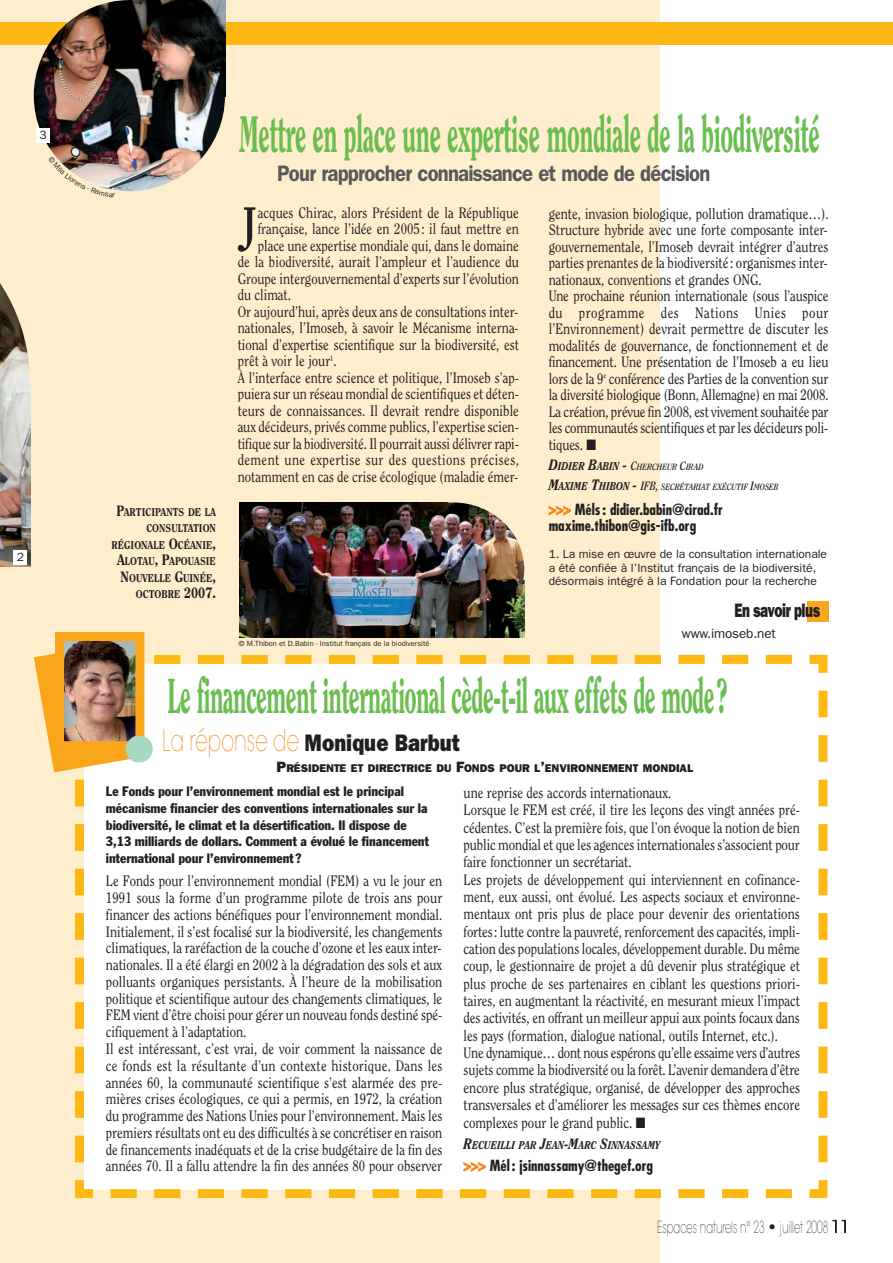
<style>
.page{position:relative;width:893px;height:1263px;background:#fff}
.page>*{position:absolute;margin:0;border:0;box-sizing:border-box;transform-origin:0 0}
.t1{font:62.1px "Clearface";color:#231f20;scale:.85 1}
.t2{font:800 51px "Clearface";letter-spacing:-.015em;color:#6abe4f;scale:.5 1}
.t3{font:800 48.75px "Clearface";letter-spacing:-.03em;color:#6abe4f;scale:.5 1}
.t4{font:800 24px "Franklin Gothic";color:#231f20;scale:.85 1}
.t5{font:600 22.5px "Franklin Gothic";letter-spacing:-.035em;color:#58595b;scale:.9 1}
.t6{font:800 19.5px "Franklin Gothic";letter-spacing:-.035em;color:#231f20;scale:.7 1}
.t7{font:200 16.5px "Avant Garde";color:#231f20;scale:.61 1}
.t8{font:15px/17.4px "Clearface";color:#231f20;scale:.85 1}
.t9{font:700 condensed 15px/16.5px "Futura";color:#231f20}
.t10{font:15px "Clearface";letter-spacing:.03em;color:#231f20;scale:.85 1}
.t11{font:condensed 13.5px/16.8px "Franklin Gothic";color:#231f20}
.t12{font:13.5px "Franklin Gothic";letter-spacing:-.01em;color:#231f20}
.t13{font:12px/13.5px "Franklin Gothic";color:#231f20}
.t14{font:800 11.25px/16.5px "Clearface";color:#231f20;text-align:right;scale:.85 1}
.t15{font:800 11.25px "Franklin Gothic";color:#231f20}
.t16{font:italic 800 11.25px "Clearface";color:#231f20;scale:.85 1}
.t17{font:italic 700 9px/19.2px "Clearface";color:#231f20;scale:.85 1}
.t18{font:7.5px "Franklin Gothic";color:#231f20}
.s1{font-size:15px}
.s2{font-weight:800;font-size:15px}
.s3{font-weight:800;font-size:11.25px}
.s4{font-size:12px}
.s5{color:#f68b1e}
.s6{color:#a7d8c0}
.s7{font-family:"Avant Garde";font-weight:200;font-size:30px;color:#f68b1e}
</style>
<div class="page">
<div style="left:0;top:0;width:659px;height:1263px;background:#ffeece"></div>
<div style="left:0;top:23px;width:892px;height:22px;background:#fdb813"></div>
<svg style="left:75px;top:654px;width:753px;height:549px"></svg>
<svg style="left:34px;top:643px;width:775px;height:537px"></svg>
<img style="left:65px;top:642px;width:69px;height:98px">
<div style="left:55px;top:632px;width:89px;height:118px;border:9px solid #faa61a"></div>
<img style="left:0;top:283px;width:30px;height:102px">
<img style="left:0;top:385px;width:30px;height:182px">
<img style="left:34px;top:0;width:191px;height:191px;border-radius:50%">
<img style="left:130px;top:0;width:95px;height:97px">
<div style="left:14px;top:551px;width:13px;height:14px;background:#fff"></div>
<div style="left:807px;top:602px;width:21px;height:20px;background:#faa61a"></div>
<div style="left:37px;top:129px;width:13px;height:14px;background:#fff"></div>
<img style="left:382px;top:502px;width:142px;height:136px;border-radius:50%">
<img style="left:448px;top:580px;width:76px;height:58px">
<img style="left:239px;top:502px;width:209px;height:136px">
<svg style="left:55px;top:156px;width:60px;height:34px"></svg>
<p class="t13" style="left:40px;top:129px;width:9px">3</p>
<p class="t13" style="left:17px;top:551px;width:9px">2</p>
<h2 class="t2" style="left:239px;top:113px;width:1162px">Mettre en place une expertise mondiale de la biodiversité</h2>
<p class="t14" style="left:111px;top:504px;width:124px"><span class="s1">P</span>ARTICIPANTS DE LA<br>CONSULTATION<br>RÉGIONALE <span class="s1">O</span>CÉANIE<span class="s1">,<br>A</span>LOTAU<span class="s1">, P</span>APOUASIE<br><span class="s1">N</span>OUVELLE <span class="s1">G</span>UINÉE<span class="s1">,<br></span>OCTOBRE <span class="s1">2007.</span></p>
<h3 class="t5" style="left:277px;top:166px;width:483px">Pour rapprocher connaissance et mode de décision</h3>
<h1 class="t1" style="left:237px;top:203px;width:26px">J</h1>
<p class="t8" style="left:258px;top:205px;width:309px">acques Chirac, alors Président de la République</p>
<p class="t8" style="left:258px;top:221px;width:309px">française, lance l’idée en 2005 : il faut mettre en</p>
<p class="t8" style="left:258px;top:238px;width:309px">place une expertise mondiale qui, dans le domaine</p>
<p class="t8" style="left:238px;top:254px;width:332px">de la biodiversité, aurait l’ampleur et l’audience du</p>
<p class="t8" style="left:238px;top:271px;width:332px">Groupe intergouvernemental d’experts sur l’évolution</p>
<p class="t8" style="left:238px;top:287px;width:64px">du climat.</p>
<p class="t8" style="left:238px;top:304px;width:331px">Or aujourd’hui, après deux ans de consultations inter-</p>
<p class="t8" style="left:238px;top:320px;width:331px">nationales, l’Imoseb, à savoir le Mécanisme interna-</p>
<p class="t8" style="left:238px;top:337px;width:332px">tional d’expertise scientifique sur la biodiversité, est</p>
<p class="t8" style="left:238px;top:353px;width:118px">prêt à voir le jour<sup>1</sup>.</p>
<p class="t8" style="left:238px;top:370px;width:332px">À l’interface entre science et politique, l’Imoseb s’ap-</p>
<p class="t8" style="left:238px;top:386px;width:332px">puiera sur un réseau mondial de scientifiques et déten-</p>
<p class="t8" style="left:238px;top:403px;width:332px">teurs de connaissances. Il devrait rendre disponible</p>
<p class="t8" style="left:238px;top:419px;width:332px">aux décideurs, privés comme publics, l’expertise scien-</p>
<p class="t8" style="left:238px;top:436px;width:332px">tifique sur la biodiversité. Il pourrait aussi délivrer rapi-</p>
<p class="t10" style="left:238px;top:454px;width:332px">dement une expertise sur des questions précises,</p>
<p class="t8" style="left:238px;top:469px;width:331px">notamment en cas de crise écologique (maladie émer-</p>
<p class="t18" style="left:239px;top:641px;width:192px">© M.Thibon et D.Babin - Institut français de la biodiversité</p>
<p class="t8" style="left:548px;top:206px;width:331px;line-height:16.5px">gente, invasion biologique, pollution dramatique…).<br>Structure hybride avec une forte composante inter&shy;gouvernementale, l’Imoseb devrait intégrer d’autres parties prenantes de la biodiversité : organismes inter&shy;nationaux, conventions et grandes ONG.<br>Une prochaine réunion internationale (sous l’auspice du programme des Nations Unies pour l’Environnement) devrait permettre de discuter les modalités de gouvernance, de fonctionnement et de financement. Une présentation de l’Imoseb a eu lieu lors de la 9<sup>e</sup> conférence des Parties de la convention sur la diversité biologique (Bonn, Allemagne) en mai 2008.<br>La création, prévue fin 2008, est vivement souhaitée par les communautés scientifiques et par les décideurs poli&shy;tiques. ■</p>
<p class="t17" style="left:548px;top:458px;width:272px"><span class="s2">D</span><span class="s3">IDIER</span> <span class="s2">B</span><span class="s3">ABIN</span> <span class="s2">-</span> <span class="s4">C</span>HERCHEUR <span class="s4">C</span>IRAD<br><span class="s2">M</span><span class="s3">AXIME</span> <span class="s2">T</span><span class="s3">HIBON</span> <span class="s2">-</span> <span class="s4">IFB,</span> SECRÉTARIAT EXÉCUTIF <span class="s4">I</span>MOSEB</p>
<p class="t9" style="left:548px;top:502px;width:176px"><span class="s5">&gt;&gt;&gt;</span> Méls : didier.babin@cirad.fr maxime.thibon@gis-ifb.org</p>
<p class="t13" style="left:548px;top:548px;width:280px">1. La mise en œuvre de la consultation internationale a été confiée à l’Institut français de la biodiversité, désormais intégré à la Fondation pour la recherche</p>
<h3 class="t6" style="left:734px;top:604px;width:124px">En savoir plus</h3>
<p class="t12" style="left:682px;top:629px;width:95px">www.imoseb.net</p>
<h3 class="t3" style="left:167px;top:676px;width:1121px">Le financement international cède-t-il aux effets de mode?</h3>
<h3 class="t4" style="left:124px;top:734px;width:396px"><span class="s6">●</span> <span class="s7">La réponse de</span> Monique Barbut</h3>
<p class="t15" style="left:276px;top:764px;width:418px"><span class="s1">P</span>RÉSIDENTE ET DIRECTRICE DU <span class="s1">F</span>ONDS POUR L<span class="s1">’</span>ENVIRONNEMENT MONDIAL</p>
<p class="t11" style="left:106px;top:784px;width:324px">Le Fonds pour l’environnement mondial est le principal mécanisme financier des conventions internationales sur la biodiversité, le climat et la désertification. Il dispose de 3,13 milliards de dollars. Comment a évolué le financement international pour l’environnement?</p>
<p class="t8" style="left:106px;top:874px;width:397px;line-height:16.8px">Le Fonds pour l’environnement mondial (FEM) a vu le jour en 1991 sous la forme d’un programme pilote de trois ans pour financer des actions bénéfiques pour l’environnement mondial.<br>Initialement, il s’est focalisé sur la biodiversité, les changements climatiques, la raréfaction de la couche d’ozone et les eaux inter&shy;nationales. Il a été élargi en 2002 à la dégradation des sols et aux polluants organiques persistants. À l’heure de la mobilisation politique et scientifique autour des changements climatiques, le FEM vient d’être choisi pour gérer un nouveau fonds destiné spé&shy;cifiquement à l’adaptation.<br>Il est intéressant, c’est vrai, de voir comment la naissance de ce fonds est la résultante d’un contexte historique. Dans les années 60, la communauté scientifique s’est alarmée des pre&shy;mières crises écologiques, ce qui a permis, en 1972, la création du programme des Nations Unies pour l’environnement. Mais les premiers résultats ont eu des difficultés à se concrétiser en raison de financements inadéquats et de la crise budgétaire de la fin des années 70. Il a fallu attendre la fin des années 80 pour observer</p>
<p class="t8" style="left:463px;top:785px;width:397px">une reprise des accords internationaux.<br>Lorsque le FEM est créé, il tire les leçons des vingt années pré&shy;cédentes. C’est la première fois, que l’on évoque la notion de bien public mondial et que les agences internationales s’associent pour faire fonctionner un secrétariat.<br>Les projets de développement qui interviennent en cofinance&shy;ment, eux aussi, ont évolué. Les aspects sociaux et environne&shy;mentaux ont pris plus de place pour devenir des orientations fortes: lutte contre la pauvreté, renforcement des capacités, impli&shy;cation des populations locales, développement durable. Du même coup, le gestionnaire de projet a dû devenir plus stratégique et plus proche de ses partenaires en ciblant les questions priori&shy;taires, en augmentant la réactivité, en mesurant mieux l’impact des activités, en offrant un meilleur appui aux points focaux dans les pays (formation, dialogue national, outils Internet, etc.).<br>Une dynamique… dont nous espérons qu’elle essaime vers d’autres sujets comme la biodiversité ou la forêt. L’avenir demandera d’être encore plus stratégique, organisé, de développer des approches transversales et d’améliorer les messages sur ces thèmes encore complexes pour le grand public. ■</p>
<p class="t16" style="left:463px;top:1141px;width:233px"><span class="s1">R</span>ECUEILLI PAR <span class="s1">J</span>EAN<span class="s1">-M</span>ARC <span class="s1">S</span>INNASSAMY</p>
<p class="t9" style="left:463px;top:1158px;width:191px"><span class="s5">&gt;&gt;&gt;</span> Mél : jsinnassamy@thegef.org</p>
<p class="t7" style="left:657px;top:1220px;width:317px">Espaces naturels n° 23 • juillet 2008 11</p>
</div>
